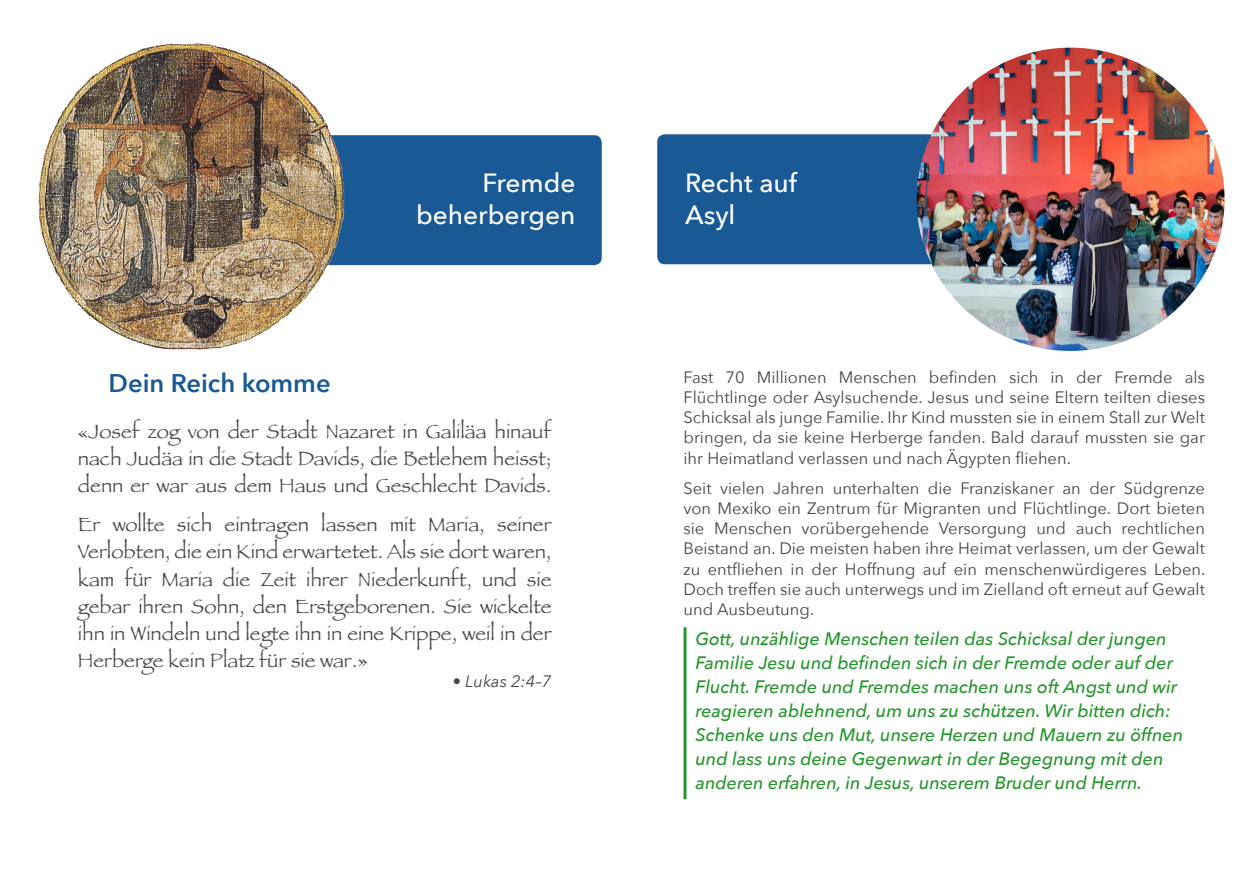
<style>
.page{position:relative;width:1259px;height:893px;background:#fff}
.page>*{position:absolute;margin:0;border:0;box-sizing:border-box;transform-origin:0 0}
.Tasks{font:500 26.25px/31.5px "Avenir Next";color:#fff;text-align:right}
.t1{font:600 25.5px "Avenir Next";color:#195996}
.t2{font:20.25px/27px "Papyrus";color:#454647;text-align:justify}
.t3{font:italic 500 18px/24px "Avenir Next";color:#23972a}
.t4{font:16.5px/20.2px "Avenir Next";color:#454647;text-align:justify}
.t5{font:italic 16.5px "Avenir Next";letter-spacing:-.005em;color:#454647}
</style>
<div class="page">
<div style="left:292px;top:135px;width:310px;height:130px;background:#195996;border-radius:8px"></div>
<img style="left:38px;top:43px;width:307px;height:307px">
<div style="left:657px;top:134px;width:306px;height:130px;background:#195996;border-radius:8px"></div>
<img style="left:916px;top:48px;width:308px;height:303px">
<hr style="left:683px;top:627px;width:3px;height:172px;background:#23972a">
<p class="t1" style="left:109px;top:361px;width:224px">Dein Reich komme</p>
<p class="Tasks" style="left:416px;top:166px;width:161px">Fremde beherbergen</p>
<p class="t2" style="left:78px;top:418px;width:475px">«Josef zog von der Stadt Nazaret in Galiläa hinauf nach Judäa in die Stadt Davids, die Betlehem heisst; denn er war aus dem Haus und Geschlecht Davids.</p>
<p class="t2" style="left:78px;top:511px;width:475px">Er wollte sich eintragen lassen mit Maria, seiner Verlobten, die ein Kind erwartetet. Als sie dort waren, kam für Maria die Zeit ihrer Niederkunft, und sie gebar ihren Sohn, den Erstgeborenen. Sie wickelte ihn in Windeln und legte ihn in eine Krippe, weil in der Herberge kein Platz für sie war.»</p>
<p class="t5" style="left:453px;top:667px;width:100px">• Lukas 2:4–7</p>
<p class="Tasks" style="left:685px;top:166px;width:113px">Recht auf</p>
<p class="Tasks" style="left:685px;top:198px;width:52px">Asyl</p>
<p class="t4" style="left:683px;top:366px;width:523px">Fast 70 Millionen Menschen befinden sich in der Fremde als Flüchtlinge oder Asylsuchende. Jesus und seine Eltern teilten dieses Schicksal als junge Familie. Ihr Kind mussten sie in einem Stall zur Welt bringen, da sie keine Herberge fanden. Bald darauf mussten sie gar ihr Heimatland verlassen und nach Ägypten fliehen.</p>
<p class="t4" style="left:683px;top:477px;width:523px">Seit vielen Jahren unterhalten die Franziskaner an der Südgrenze von Mexiko ein Zentrum für Migranten und Flüchtlinge. Dort bieten sie Menschen vorübergehende Versorgung und auch rechtlichen Beistand an. Die meisten haben ihre Heimat verlassen, um der Gewalt zu entfliehen in der Hoffnung auf ein menschenwürdigeres Leben.<br>Doch treffen sie auch unterwegs und im Zielland oft erneut auf Gewalt und Ausbeutung.</p>
<p class="t3" style="left:695px;top:626px;width:489px">Gott, unzählige Menschen teilen das Schicksal der jungen Familie Jesu und befinden sich in der Fremde oder auf der Flucht. Fremde und Fremdes machen uns oft Angst und wir reagieren ablehnend, um uns zu schützen. Wir bitten dich:<br>Schenke uns den Mut, unsere Herzen und Mauern zu öffnen und lass uns deine Gegenwart in der Begegnung mit den anderen erfahren, in Jesus, unserem Bruder und Herrn.</p>
</div>
